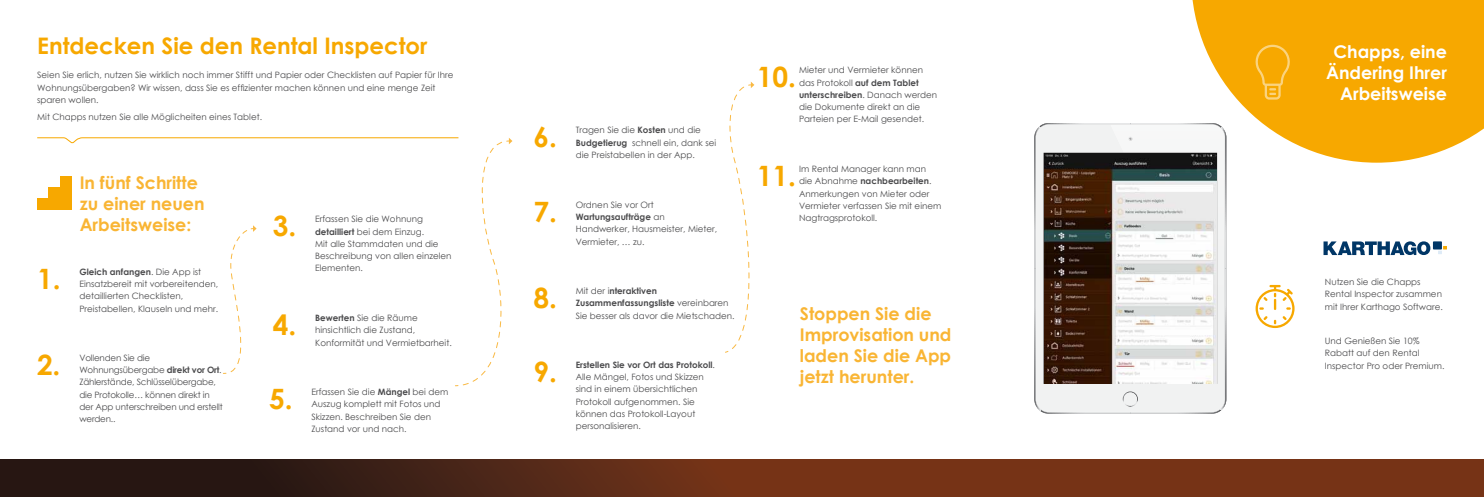
<style>
.page{position:relative;width:1484px;height:497px;background:#fff}
.page>*{position:absolute;margin:0;border:0;box-sizing:border-box;transform-origin:0 0}
.t1{font:700 28px "Century Gothic";color:#f7a800}
.t2{font:700 22.75px "Century Gothic";color:#f7a800}
.t3{font:700 17.5px/21px "Century Gothic";color:#f9b534}
.t4{font:700 17.5px/21px "Century Gothic";color:#fff;text-align:right}
.t5{font:8.75px/12.2px "Century Gothic";color:#4b4b4d}
.t6{font:8.75px/12.2px "Century Gothic";letter-spacing:-.02em;color:#4b4b4d}
.s1{font-weight:700}
</style>
<div class="page">
<svg style="left:0;top:459px;width:1483px;height:37px;background:#5b2915"></svg>
<svg style="left:1034px;top:123px;width:192px;height:290px"></svg>
<svg style="left:1191px;top:0;width:292px;height:162px;fill:#f7a800"></svg>
<svg style="left:1255px;top:284px;width:39px;height:43px"></svg>
<svg style="left:1254px;top:45px;width:36px;height:54px;background:#f7b017"></svg>
<img style="left:1044px;top:153px;width:172px;height:230px">
<svg style="left:725px;top:82px;width:30px;height:270px"></svg>
<svg style="left:37px;top:137px;width:475px;height:249px"></svg>
<svg style="left:1323px;top:241px;width:107px;height:14px"></svg>
<div style="left:1432px;top:241px;width:9px;height:8px;background:#003666"></div>
<svg style="left:1437px;top:246px;width:9px;height:8px"></svg>
<h2 class="t2" style="left:37px;top:28px;width:391px">Entdecken Sie den Rental Inspector</h2>
<p class="t5" style="left:37px;top:69px;width:417px">Seien Sie erlich, nutzen Sie wirklich noch immer Stifft und Papier oder Checklisten auf Papier für Ihre<br>Wohnungsübergaben? Wir wissen, dass Sie es effizienter machen können und eine menge Zeit sparen wollen.</p>
<p class="t5" style="left:37px;top:111px;width:226px">Mit Chapps nutzen Sie alle Möglicheiten eines Tablet.</p>
<h3 class="t3" style="left:80px;top:171px;width:126px">In fünf Schritte zu einer neuen<br>Arbeitsweise:</h3>
<h1 class="t1" style="left:37px;top:257px;width:25px">1.</h1>
<p class="t5" style="left:79px;top:265px;width:140px"><span class="s1">Gleich anfangen</span>. Die App ist<br>Einsatzbereit mit vorbereitenden, detaillierten Checklisten,<br>Preistabellen, Klauseln und mehr.</p>
<h1 class="t1" style="left:37px;top:343px;width:24px">2.</h1>
<p class="t6" style="left:79px;top:351px;width:145px">Vollenden Sie die<br>Wohnungsübergabe <span class="s1">direkt vor Ort</span>.<br>Zählerstände, Schlüsselübergabe, die Protokolle… können direkt in der App unterschreiben und erstellt werden..</p>
<h1 class="t1" style="left:273px;top:205px;width:25px">3.</h1>
<p class="t5" style="left:315px;top:213px;width:138px">Erfassen Sie die Wohnung <span class="s1">detailliert</span> bei dem Einzug.<br>Mit alle Stammdaten und die<br>Beschreibung von allen einzelen<br>Elementen.</p>
<h1 class="t1" style="left:273px;top:303px;width:25px">4.</h1>
<p class="t5" style="left:315px;top:311px;width:138px"><span class="s1">Bewerten</span> Sie die Räume hinsichtlich die Zustand,<br>Konformität und Vermietbarheit.</p>
<h1 class="t1" style="left:269px;top:377px;width:25px">5.</h1>
<p class="t5" style="left:311px;top:385px;width:138px">Erfassen Sie die <span class="s1">Mängel</span> bei dem<br>Auszug komplett mit Fotos und<br>Skizzen. Beschreiben Sie den<br>Zustand vor und nach.</p>
<h1 class="t1" style="left:533px;top:116px;width:25px">6.</h1>
<p class="t5" style="left:575px;top:124px;width:142px">Tragen Sie die <span class="s1">Kosten</span> und die<br><span class="s1">Budgetierug</span> schnell ein, dank sei die Preistabellen in der App.</p>
<h1 class="t1" style="left:533px;top:190px;width:25px">7.</h1>
<p class="t5" style="left:575px;top:198px;width:143px">Ordnen Sie vor Ort<br><span class="s1">Wartungsaufträge</span> an<br>Handwerker, Hausmeister, Mieter,<br>Vermieter, … zu.</p>
<h1 class="t1" style="left:533px;top:276px;width:25px">8.</h1>
<p class="t5" style="left:575px;top:284px;width:160px">Mit der i<span class="s1">nteraktiven<br>Zusammenfassungsliste</span> vereinbaren<br>Sie besser als davor die Mietschaden.</p>
<h1 class="t1" style="left:533px;top:350px;width:25px">9.</h1>
<p class="t5" style="left:575px;top:358px;width:141px"><span class="s1">Erstellen Sie vor Ort das Protokoll</span>.<br>Alle Mängel, Fotos und Skizzen sind in einem übersichtlichen<br>Protokoll aufgenommen. Sie können das Protokoll-Layout personalisieren.</p>
<h1 class="t1" style="left:756px;top:56px;width:41px">10.</h1>
<p class="t5" style="left:799px;top:64px;width:140px">Mieter und Vermieter können das Protokoll <span class="s1">auf dem Tablet unterschreiben</span>. Danach werden die Dokumente direkt an die<br>Parteien per E-Mail gesendet.</p>
<h1 class="t1" style="left:756px;top:154px;width:41px">11.</h1>
<p class="t5" style="left:799px;top:162px;width:144px">Im Rental Manager kann man die Abnahme <span class="s1">nachbearbeiten</span>.<br>Anmerkungen von Mieter oder<br>Vermieter verfassen Sie mit einem<br>Nagtragsprotokoll.</p>
<h3 class="t3" style="left:799px;top:301px;width:153px">Stoppen Sie die<br>Improvisation und laden Sie die App jetzt herunter.</h3>
<h3 class="t4" style="left:1326px;top:40px;width:122px">Chapps, eine<br>Ändering Ihrer<br>Arbeitsweise</h3>
<p class="t5" style="left:1324px;top:275px;width:119px">Nutzen Sie die Chapps<br>Rental Inspector zusammen mit Ihrer Karthago Software.</p>
<p class="t5" style="left:1324px;top:334px;width:121px">Und Genießen Sie 10%<br>Rabatt auf den Rental<br>Inspector Pro oder Premium.</p>
</div>
